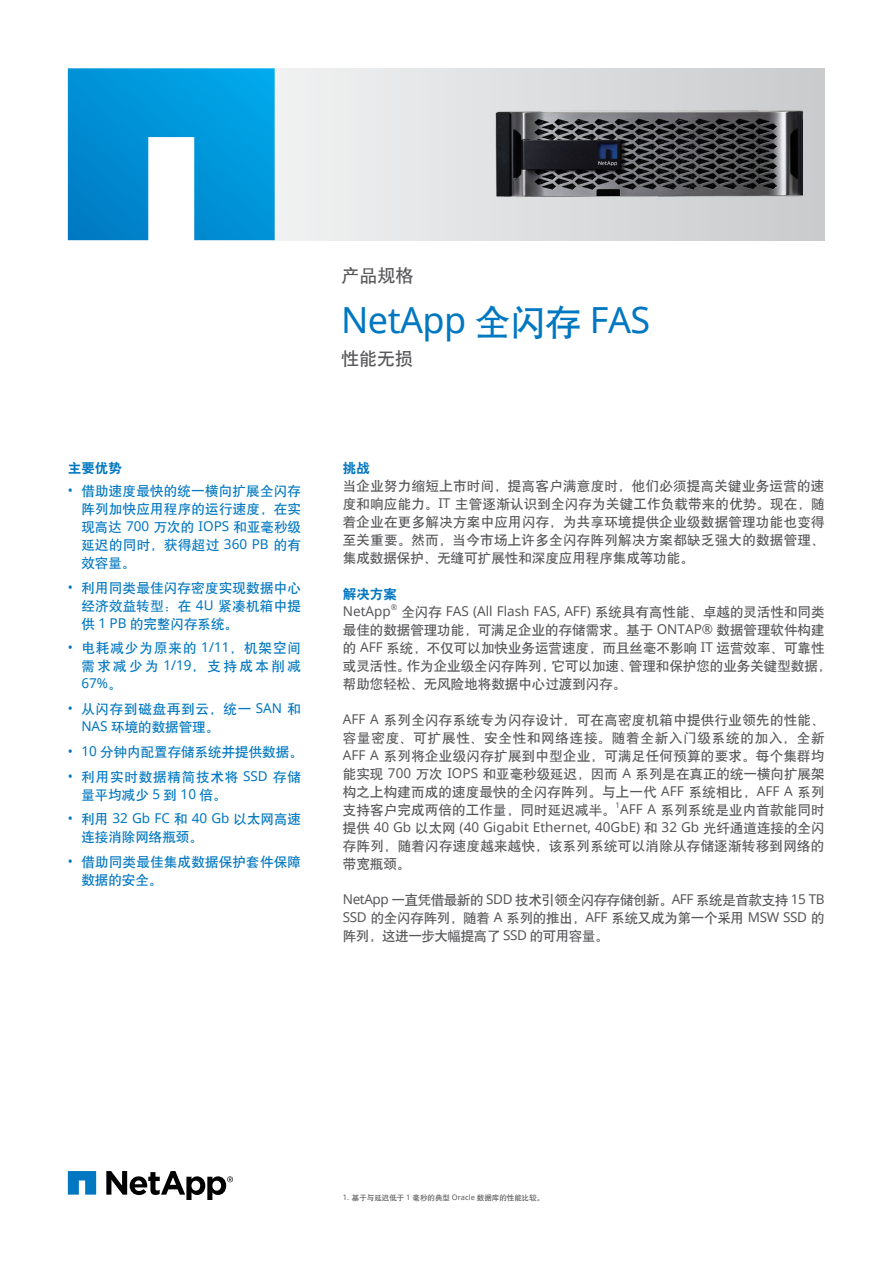
<style>
.page{position:relative;width:893px;height:1263px;background:#fff}
.page>*{position:absolute;margin:0;border:0;box-sizing:border-box;transform-origin:0 0}
.t1{font:36px "Noto Sans";letter-spacing:-.015em;color:#0077c1}
.t2{font:18px "H Yb 1 gj";color:#58585b}
.t3{font:13.5px/18px "H Yb 1 gj";color:#58585b;text-align:justify}
.t4{font:13.5px/18px "H Yb 1 gj";letter-spacing:.02em;color:#0077c1;text-align:justify}
.t5{font:13.5px "Noto Sans";color:#58585b}
.t6{font:13.5px/18px "H Yb 1 gj";letter-spacing:.02em;color:#58585b}
.t7{font:13.5px/18px "H Yb 1 gj";letter-spacing:.075em;color:#0077c1;text-align:right}
.t8{font:13.5px/18px "H Yb 1 gj";letter-spacing:.06em;color:#0077c1}
.t9{font:13.5px/18px "H Yb 1 gj";letter-spacing:.065em;color:#0077c1}
.t10{font:13.5px "H Yb 1 gj";color:#0077c1}
.t11{font:13.5px "Noto Sans";color:#0077c1}
.t12{font:13.5px "H Yb 2 gj";color:#0077c1}
.t13{font:7.8px "Noto Sans";color:#58585b}
.t14{font:7.5px "H Yb 1 gj";color:#58585b}
.s1{font-family:"Noto Sans"}
.s2{font-family:"H Yb 1 gj"}
</style>
<div class="page">
<div style="left:273px;top:68px;width:552px;height:172px;background:linear-gradient(to right,#f1f2f2,#c9cbcd)"></div>
<svg style="left:68px;top:68px;width:207px;height:172px;background:#22a1dc"></svg>
<svg style="left:68px;top:1171px;width:28px;height:23px"></svg>
<svg style="left:106px;top:1171px;width:127px;height:29px"></svg>
<img style="left:495px;top:108px;width:307px;height:91px">
<p class="t12" style="left:68px;top:462px;width:55px">主要优势</p>
<p class="t4" style="left:81px;top:482px;width:221px;text-indent:-14px"><span class="s1">•</span> 借助速度最快的统一横向扩展全闪存阵列加快应用程序的运行速度，在实现高达 <span class="s1">700</span> 万次的 <span class="s1">IOPS</span> 和亚毫秒级延迟的同时，获得超过 <span class="s1">360 PB</span> 的有效容量。</p>
<p class="t4" style="left:81px;top:578px;width:221px;text-indent:-13px"><span class="s1">•</span> 利用同类最佳闪存密度实现数据中心经济效益转型：在 <span class="s1">4U</span> 紧凑机箱中提供 <span class="s1">1 PB</span> 的完整闪存系统。</p>
<p class="t7" style="left:68px;top:639px;width:235px"><span class="s1">•</span> 电耗减少为原来的 <span class="s1">1/11</span>，机架空间需求减少为 <span class="s1">1/19</span>，支持成本削减</p>
<p class="t11" style="left:81px;top:674px;width:42px">67%<span class="s2">。</span></p>
<p class="t8" style="left:81px;top:700px;width:221px;text-indent:-14px"><span class="s1">•</span> 从闪存到磁盘再到云，统一 <span class="s1">SAN</span> 和<br><span class="s1">NAS</span> 环境的数据管理。</p>
<p class="t10" style="left:68px;top:745px;width:236px"><span class="s1">• 10</span> 分钟内配置存储系统并提供数据。</p>
<p class="t9" style="left:81px;top:767px;width:221px;text-indent:-14px"><span class="s1">•</span> 利用实时数据精简技术将 <span class="s1">SSD</span> 存储量平均减少 <span class="s1">5</span> 到 <span class="s1">10</span> 倍。</p>
<p class="t11" style="left:68px;top:809px;width:235px">• <span class="s2">利用</span> 32 Gb FC <span class="s2">和</span> 40 Gb <span class="s2">以太网高速</span></p>
<p class="t10" style="left:81px;top:830px;width:123px">连接消除网络瓶颈。</p>
<p class="t4" style="left:81px;top:853px;width:221px;text-indent:-14px"><span class="s1">•</span> 借助同类最佳集成数据保护套件保障数据的安全。</p>
<h2 class="t2" style="left:342px;top:266px;width:73px">产品规格</h2>
<h1 class="t1" style="left:341px;top:295px;width:311px">NetApp <span class="s2">全闪存</span> FAS</h1>
<h2 class="t2" style="left:341px;top:350px;width:73px">性能无损</h2>
<p class="t12" style="left:343px;top:462px;width:28px">挑战</p>
<p class="t3" style="left:343px;top:477px;width:483px">当企业努力缩短上市时间，提高客户满意度时，他们必须提高关键业务运营的速度和响应能力。<span class="s1">IT</span> 主管逐渐认识到全闪存为关键工作负载带来的优势。现在，随着企业在更多解决方案中应用闪存，为共享环境提供企业级数据管理功能也变得至关重要。然而，当今市场上许多全闪存阵列解决方案都缺乏强大的数据管理、集成数据保护、无缝可扩展性和深度应用程序集成等功能。</p>
<p class="t12" style="left:343px;top:588px;width:56px">解决方案</p>
<p class="t5" style="left:343px;top:602px;width:49px">NetApp</p>
<p class="t13" style="left:391px;top:602px;width:8px">®</p>
<p class="t3" style="left:343px;top:603px;width:490px;text-align:left;text-indent:59px">全闪存 <span class="s1">FAS (All Flash FAS, AFF)</span> 系统具有高性能、卓越的灵活性和同类最佳的数据管理功能，可满足企业的存储需求。基于 <span class="s1">ONTAP®</span> 数据管理软件构建的 <span class="s1">AFF</span> 系统，不仅可以加快业务运营速度，而且丝毫不影响 <span class="s1">IT</span> 运营效率、可靠性或灵活性。作为企业级全闪存阵列，它可以加速、管理和保护您的业务关键型数据，帮助您轻松、无风险地将数据中心过渡到闪存。</p>
<p class="t3" style="left:343px;top:711px;width:483px"><span class="s1">AFF A</span> 系列全闪存系统专为闪存设计，可在高密度机箱中提供行业领先的性能、容量密度、可扩展性、安全性和网络连接。随着全新入门级系统的加入，全新<span class="s1">AFF A</span> 系列将企业级闪存扩展到中型企业，可满足任何预算的要求。每个集群均能实现 <span class="s1">700</span> 万次 <span class="s1">IOPS</span> 和亚毫秒级延迟，因而 <span class="s1">A</span> 系列是在真正的统一横向扩展架构之上构建而成的速度最快的全闪存阵列。与上一代 <span class="s1">AFF</span> 系统相比，<span class="s1">AFF A</span> 系列支持客户完成两倍的工作量，同时延迟减半。 <span class="s1">AFF A</span> 系列系统是业内首款能同时</p>
<p class="t13" style="left:616px;top:800px;width:6px">1</p>
<p class="t5" style="left:343px;top:818px;width:483px"><span class="s2">提供</span> 40 Gb <span class="s2">以太网</span> (40 Gigabit Ethernet, 40GbE) <span class="s2">和</span> 32 Gb <span class="s2">光纤通道连接的全闪</span></p>
<p class="t6" style="left:343px;top:837px;width:483px">存阵列，随着闪存速度越来越快，该系列系统可以消除从存储逐渐转移到网络的带宽瓶颈。</p>
<p class="t3" style="left:343px;top:891px;width:483px"><span class="s1">NetApp</span> 一直凭借最新的 <span class="s1">SDD</span> 技术引领全闪存存储创新。<span class="s1">AFF</span> 系统是首款支持 <span class="s1">15 TB SSD</span> 的全闪存阵列，随着 <span class="s1">A</span> 系列的推出，<span class="s1">AFF</span> 系统又成为第一个采用 <span class="s1">MSW SSD</span> 的阵列，这进一步大幅提高了 <span class="s1">SSD</span> 的可用容量。</p>
<p class="t14" style="left:343px;top:1194px;width:203px"><span class="s1">1.</span> 基于与延迟低于 <span class="s1">1</span> 毫秒的典型 <span class="s1">Oracle</span> 数据库的性能比较。</p>
</div>
